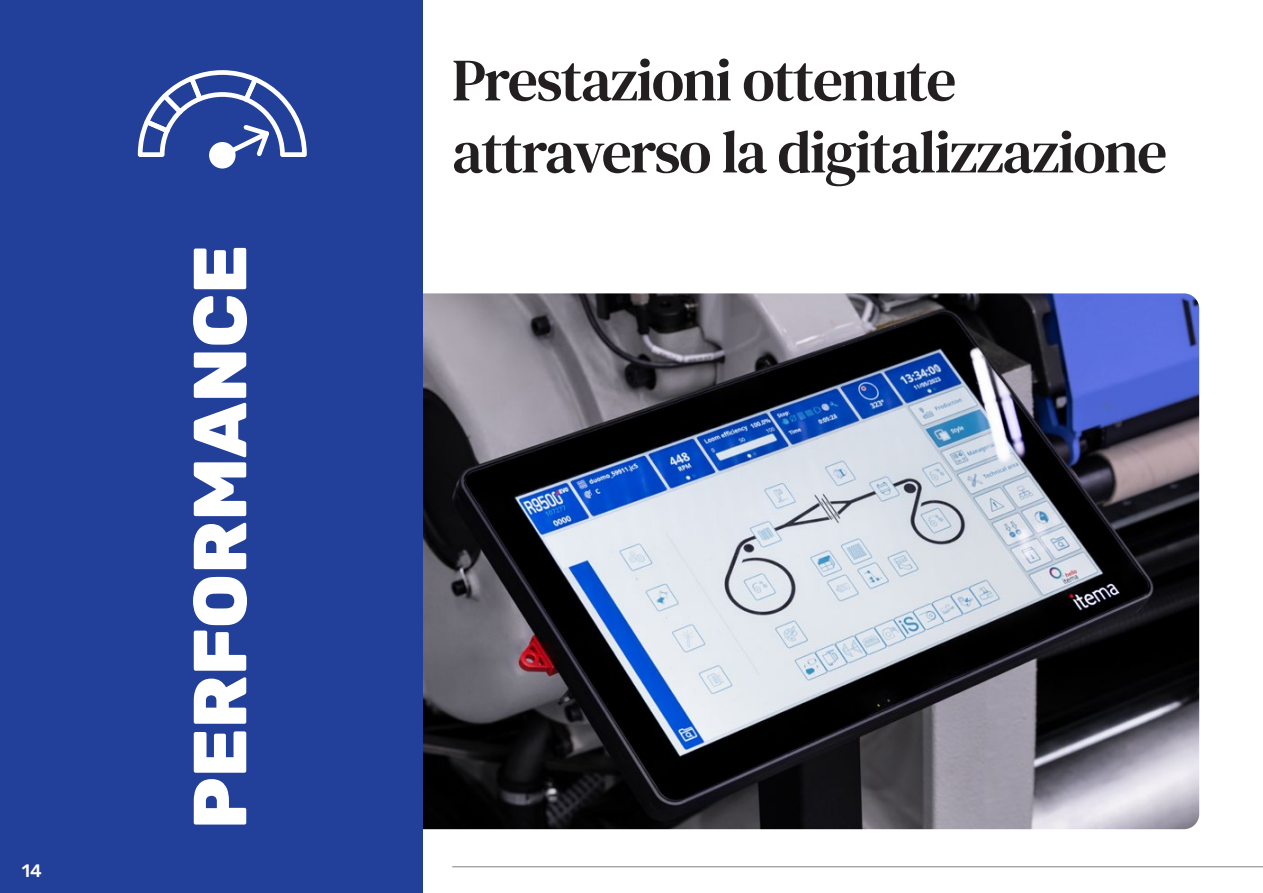
<style>
.page{position:relative;width:1263px;height:893px;background:#fff}
.page>*{position:absolute;margin:0;border:0;box-sizing:border-box;transform-origin:0 0}
.t1{font:800 75px "Rubik";color:#fff}
.t2{font:60px/72px "DM Serif Text";letter-spacing:-.025em;color:#231f20}
.t3{font:500 18px "Rubik";color:#fff}
</style>
<div class="page">
<img style="left:422px;top:293px;width:777px;height:536px">
<div style="left:0;top:0;width:422px;height:893px;background:#223f99"></div>
<hr style="left:452px;top:866px;width:811px;height:1px;background:#808285">
<div style="left:209px;top:142px;width:27px;height:27px;background:#fff;border-radius:50%"></div>
<svg style="left:138px;top:70px;width:169px;height:88px"></svg>
<p class="t3" style="left:22px;top:861px;width:22px">14</p>
<p class="t1" style="left:178px;top:829px;width:586px;rotate:-90deg">PERFORMANCE</p>
<p class="t2" style="left:452px;top:45px;width:717px">Prestazioni ottenute attraverso la digitalizzazione</p>
</div>
